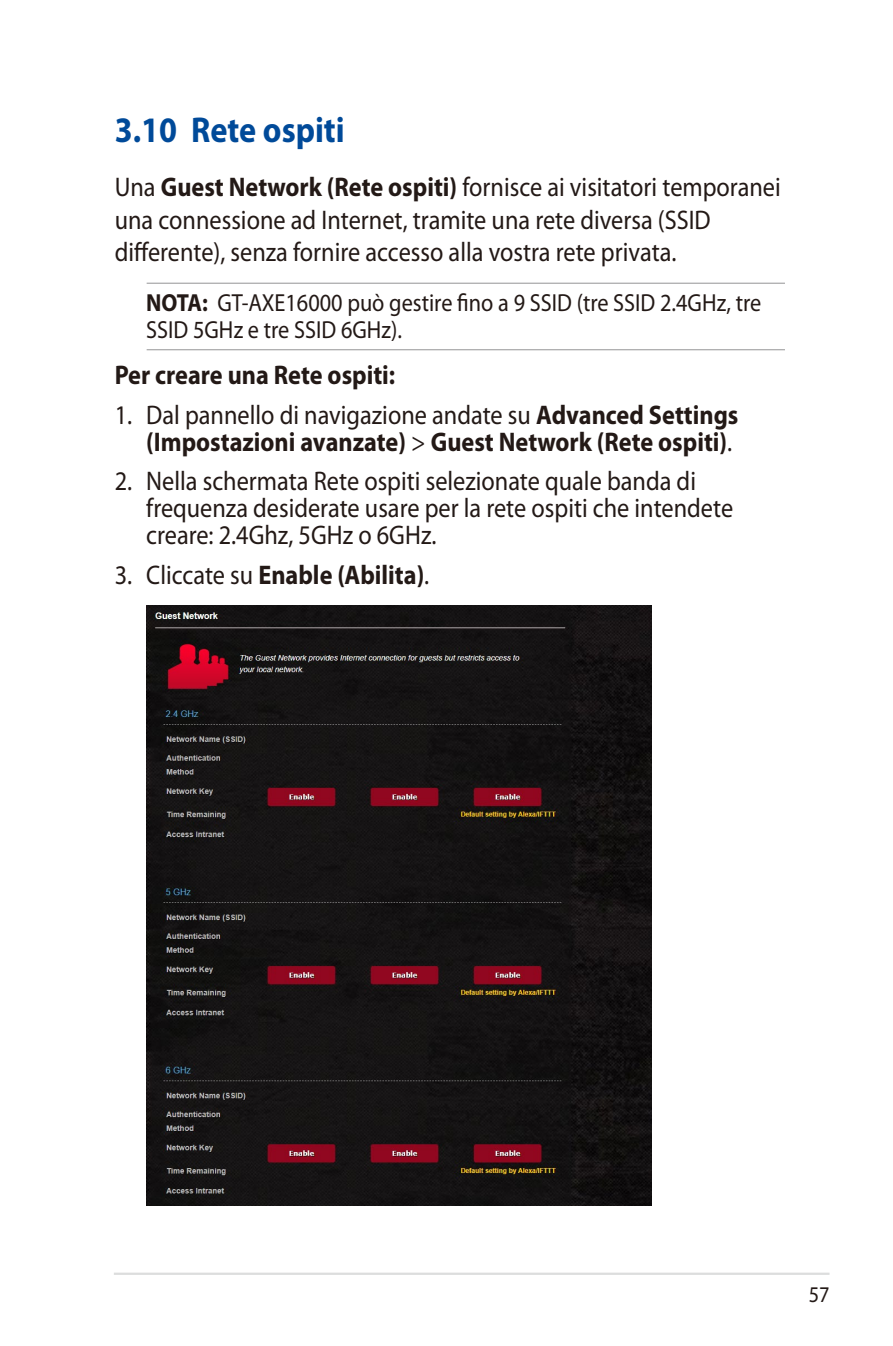
<style>
.page{position:relative;width:893px;height:1346px;background:#fff}
.page>*{position:absolute;margin:0;border:0;box-sizing:border-box;transform-origin:0 0}
.t1{font:700 36px "Myriad Pro";color:#004a99;scale:.9 1}
.t2{font:27px/32.4px "Myriad Pro";color:#231916;scale:.9 1}
.t3{font:700 27px/27px "Myriad Pro";color:#231916;text-align:right;scale:.9 1}
.t4{font:24.75px/27px "Myriad Pro";color:#231916;scale:.9 1}
.t5{font:22.5px "Myriad Pro";color:#231916;scale:.9 1}
.s1{font-weight:700}
.s2{font-weight:400}
</style>
<div class="page">
<hr style="left:114px;top:1272px;width:715px;height:3px;background:#dcdddd">
<hr style="left:147px;top:283px;width:638px;height:1px;background:#a0a0a1">
<hr style="left:147px;top:349px;width:638px;height:1px;background:#a0a0a1">
<img style="left:147px;top:605px;width:505px;height:601px">
<h1 class="t1" style="left:115px;top:109px;width:257px">3.10 Rete ospiti</h1>
<p class="t2" style="left:115px;top:172px;width:742px">Una <span class="s1">Guest Network (Rete ospiti)</span> fornisce ai visitatori temporanei una connessione ad Internet, tramite una rete diversa (SSID differente), senza fornire accesso alla vostra rete privata.</p>
<p class="t4" style="left:146px;top:289px;width:685px"><span class="s1">NOTA:</span> GT-AXE16000 può gestire fino a 9 SSID (tre SSID 2.4GHz, tre<br>SSID 5GHz e tre SSID 6GHz).</p>
<p class="t3" style="left:115px;top:361px;width:313px">Per creare una Rete ospiti:</p>
<p class="t3" style="left:115px;top:401px;width:694px"><span class="s2">1. Dal pannello di navigazione andate su</span> Advanced Settings (Impostazioni avanzate) <span class="s2">&gt;</span> Guest Network (Rete ospiti)<span class="s2">.</span></p>
<p class="t2" style="left:146px;top:468px;width:654px;line-height:27px;text-indent:-31px">2. Nella schermata Rete ospiti selezionate quale banda di frequenza desiderate usare per la rete ospiti che intendete creare: 2.4Ghz, 5GHz o 6GHz.</p>
<p class="t3" style="left:115px;top:562px;width:351px"><span class="s2">3. Cliccate su</span> Enable (Abilita)<span class="s2">.</span></p>
<p class="t5" style="left:809px;top:1282px;width:25px">57</p>
</div>
